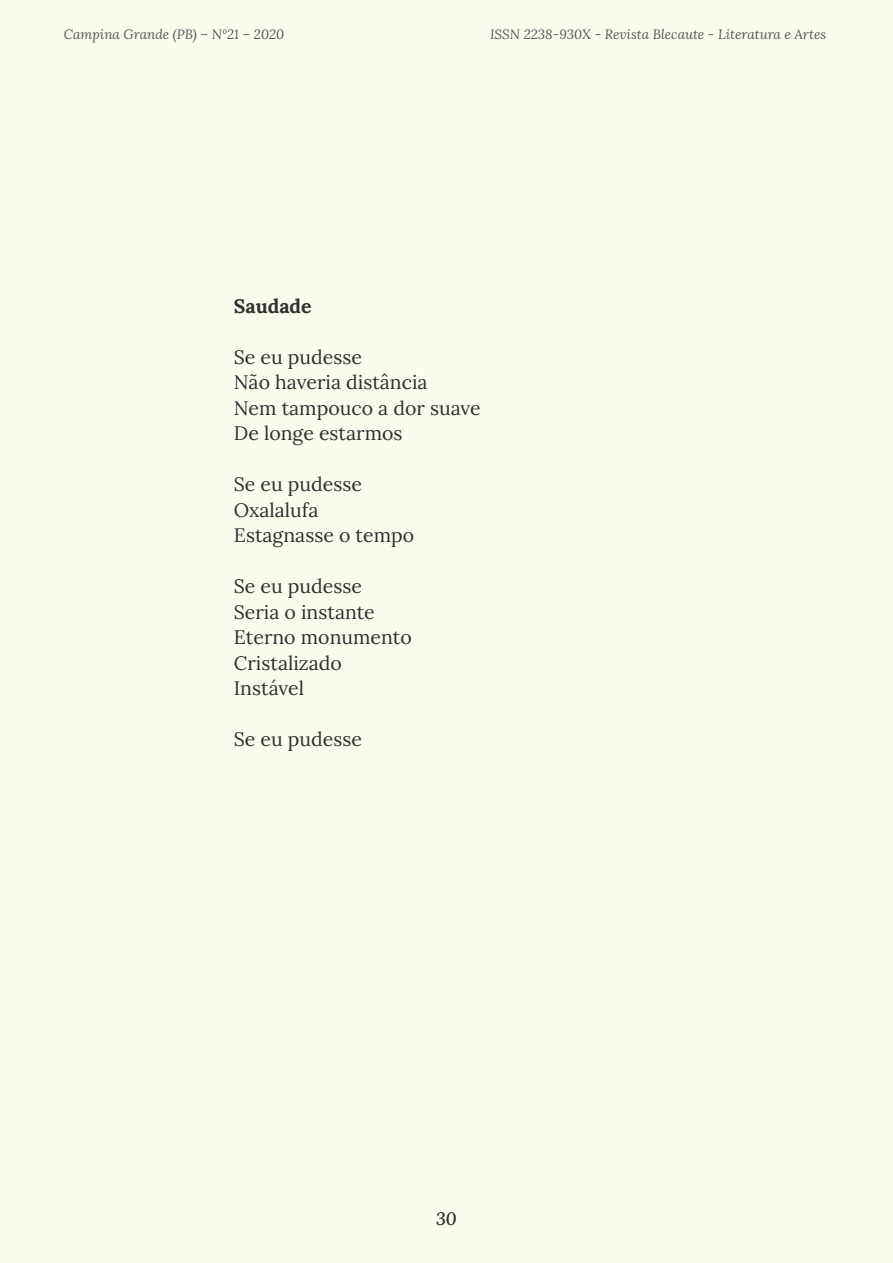
<style>
.page{position:relative;width:893px;height:1263px;background:#fbfced}
.page>*{position:absolute;margin:0;border:0;box-sizing:border-box;transform-origin:0 0}
.TEXTO_GERAL{font:19.5px "Lora";color:#312f30}
.TEXTO_GERAL-2{font:700 19.5px "Lora";color:#312f30}
.t1{font:italic 500 18px "Lora";color:#312f30}
.t2{font:italic 13.5px "Lora";color:#57585a}
</style>
<div class="page">
<p class="t2" style="left:64px;top:25px;width:222px">Campina Grande (PB) – Nº21 – 2020</p>
<p class="t2" style="left:490px;top:25px;width:338px">ISSN 2238-930X - Revista Blecaute - Literatura e Artes</p>
<p class="TEXTO_GERAL-2" style="left:234px;top:290px;width:79px">Saudade</p>
<p class="TEXTO_GERAL" style="left:234px;top:342px;width:130px">Se eu pudesse</p>
<p class="TEXTO_GERAL" style="left:234px;top:368px;width:195px">Não haveria distância</p>
<p class="TEXTO_GERAL" style="left:234px;top:393px;width:248px">Nem tampouco a dor suave</p>
<p class="TEXTO_GERAL" style="left:234px;top:419px;width:170px">De longe estarmos</p>
<p class="TEXTO_GERAL" style="left:234px;top:470px;width:130px">Se eu pudesse</p>
<p class="TEXTO_GERAL" style="left:234px;top:495px;width:86px">Oxalalufa</p>
<p class="TEXTO_GERAL" style="left:234px;top:521px;width:182px">Estagnasse o tempo</p>
<p class="TEXTO_GERAL" style="left:234px;top:572px;width:130px">Se eu pudesse</p>
<p class="TEXTO_GERAL" style="left:234px;top:597px;width:143px">Seria o instante</p>
<p class="TEXTO_GERAL" style="left:234px;top:623px;width:179px">Eterno monumento</p>
<p class="TEXTO_GERAL" style="left:234px;top:648px;width:110px">Cristalizado</p>
<p class="TEXTO_GERAL" style="left:234px;top:674px;width:72px">Instável</p>
<p class="TEXTO_GERAL" style="left:234px;top:725px;width:130px">Se eu pudesse</p>
<p class="t1" style="left:436px;top:1206px;width:22px">30</p>
</div>
